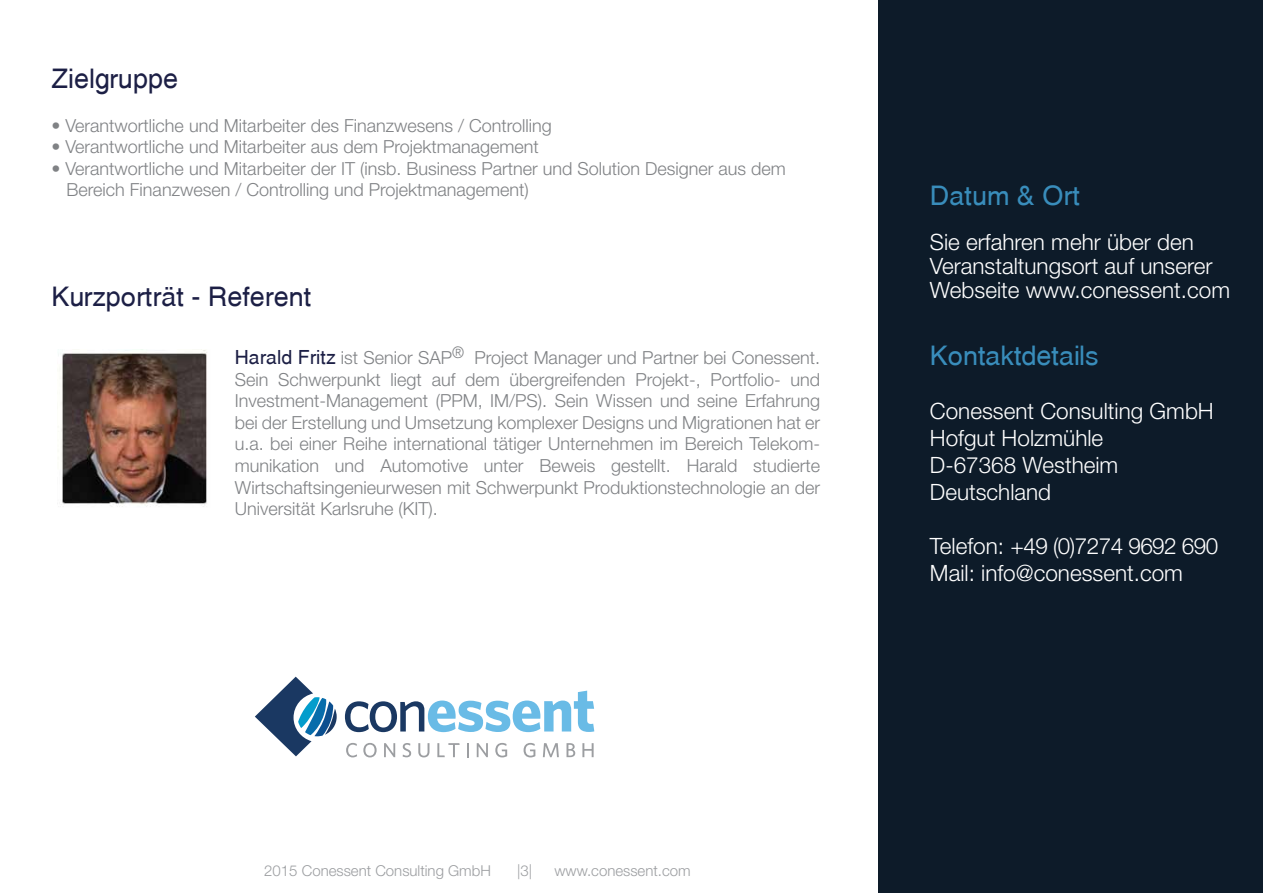
<style>
.page{position:relative;width:1263px;height:893px;background:#fff}
.page>*{position:absolute;margin:0;border:0;box-sizing:border-box;transform-origin:0 0}
.t1{font:27px "Swansea";color:#1c1f45}
.t2{font:27px "Swansea";color:rgb(68 170 224/.8)}
.t3{font:300 22.5px/27px "Helvetica Neue";color:#fff}
.t4{font:300 18px/21.6px "Helvetica Neue";color:#808285}
.t5{font:300 15px "Helvetica Neue";color:#9c9ea1}
.s1{font-family:"Swansea";font-weight:400;font-size:19.5px;color:#1c1f45}
</style>
<div class="page">
<div style="left:879px;top:0;width:384px;height:893px;background:#0d1b29"></div>
<svg style="left:345px;top:691px;width:249px;height:41px"></svg>
<svg style="left:346px;top:743px;width:11px;height:14px"></svg>
<svg style="left:363px;top:743px;width:14px;height:14px"></svg>
<svg style="left:384px;top:743px;width:11px;height:14px"></svg>
<svg style="left:403px;top:743px;width:8px;height:14px"></svg>
<svg style="left:418px;top:743px;width:11px;height:14px"></svg>
<svg style="left:437px;top:743px;width:23px;height:14px"></svg>
<svg style="left:467px;top:743px;width:2px;height:14px"></svg>
<svg style="left:477px;top:743px;width:11px;height:14px"></svg>
<svg style="left:495px;top:743px;width:12px;height:14px"></svg>
<svg style="left:524px;top:743px;width:11px;height:14px"></svg>
<svg style="left:543px;top:743px;width:16px;height:14px"></svg>
<svg style="left:566px;top:743px;width:9px;height:14px"></svg>
<svg style="left:582px;top:743px;width:12px;height:14px"></svg>
<svg style="left:255px;top:677px;width:82px;height:79px"></svg>
<img style="left:61px;top:350px;width:146px;height:157px">
<h1 class="t1" style="left:52px;top:63px;width:128px">Zielgruppe</h1>
<p class="t4" style="left:52px;top:113px;width:502px">• Verantwortliche und Mitarbeiter des Finanzwesens / Controlling</p>
<p class="t4" style="left:52px;top:135px;width:489px">• Verantwortliche und Mitarbeiter aus dem Projektmanagement</p>
<p class="t4" style="left:67px;top:157px;width:721px;text-indent:-15px">• Verantwortliche und Mitarbeiter der IT (insb. Business Partner und Solution Designer aus dem<br>Bereich Finanzwesen / Controlling und Projektmanagement)</p>
<h1 class="t1" style="left:52px;top:281px;width:261px">Kurzporträt - Referent</h1>
<h1 class="t2" style="left:930px;top:179px;width:151px">Datum &amp; Ort</h1>
<p class="t3" style="left:930px;top:228px;width:302px;line-height:24px">Sie erfahren mehr über den<br>Veranstaltungsort auf unserer<br>Webseite www.conessent.com</p>
<p class="t4" style="left:235px;top:346px;width:587px;text-align:justify"><span class="s1">Harald Fritz</span> ist Senior SAP<sup>®</sup> Project Manager und Partner bei Conessent.<br>Sein Schwerpunkt liegt auf dem übergreifenden Projekt-, Portfolio- und Investment-Management (PPM, IM/PS). Sein Wissen und seine Erfahrung bei der Erstellung und Umsetzung komplexer Designs und Migrationen hat er u.a. bei einer Reihe international tätiger Unternehmen im Bereich Telekom&shy;munikation und Automotive unter Beweis gestellt. Harald studierte Wirtschaftsingenieurwesen mit Schwerpunkt Produktionstechnologie an der Universität Karlsruhe (KIT).</p>
<h1 class="t2" style="left:930px;top:339px;width:170px">Kontaktdetails</h1>
<p class="t3" style="left:930px;top:396px;width:285px">Conessent Consulting GmbH<br>Hofgut Holzmühle<br>D-67368 Westheim<br>Deutschland</p>
<p class="t3" style="left:930px;top:531px;width:290px">Telefon: +49 (0)7274 9692 690<br>Mail: info@conessent.com</p>
<p class="t5" style="left:264px;top:858px;width:228px">2015 Conessent Consulting GmbH</p>
<p class="t5" style="left:517px;top:858px;width:16px">|3|</p>
<p class="t5" style="left:554px;top:858px;width:138px">www.conessent.com</p>
</div>
